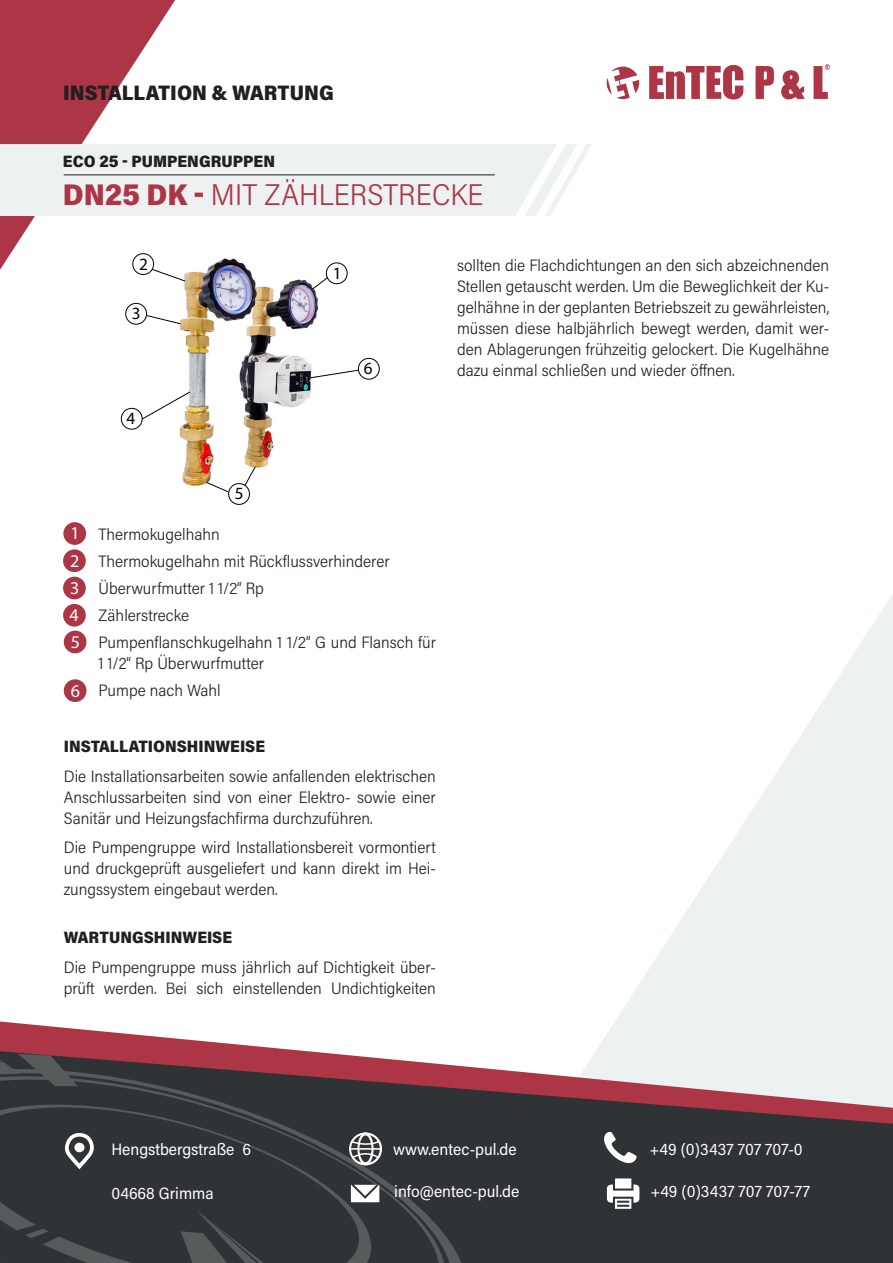
<style>
.page{position:relative;width:893px;height:1263px;background:#fff}
.page>*{position:absolute;margin:0;border:0;box-sizing:border-box;transform-origin:0 0}
.Zwischenübrschrift{font:300 30px "Acumin Pro Semi Cond";letter-spacing:.005em;color:#ac3646}
.Überschriften{font:900 21px "Acumin Pro Semi Cond";letter-spacing:.005em;color:#231f20}
.t1{font:18px "Myriad Pro";color:#fff}
.t2{font:17.25px "Myriad Pro";color:#000}
.Fließtext{font:300 16.5px/21px "Acumin Pro Semi Cond";color:#231f20;text-align:justify}
.Aufzählung{font:300 16.5px/21px "Acumin Pro Semi Cond";color:#231f20}
.t3{font:16.5px "Acumin Pro Semi Cond";color:#fff}
.Überschriften-2{font:900 16.5px "Acumin Pro Semi Cond";color:#231f20}
.Zwischenübrschrift-2{font:900 16.5px "Acumin Pro Semi Cond";color:#231f20}
.s1{font-weight:900}
</style>
<div class="page">
<img style="left:179px;top:258px;width:155px;height:247px">
<svg style="left:0;top:0;width:175px;height:270px;fill:#ac3646"></svg>
<svg style="left:616px;top:594px;width:277px;height:427px;fill:#edf1f1"></svg>
<svg style="left:0;top:1021px;width:893px;height:30px"></svg>
<svg style="left:0;top:1051px;width:893px;height:212px;fill:#2f3335"></svg>
<svg style="left:0;top:1054px;width:464px;height:209px;fill:#2f3335"></svg>
<svg style="left:351px;top:1185px;width:28px;height:17px"></svg>
<svg style="left:64px;top:1133px;width:30px;height:36px"></svg>
<svg style="left:349px;top:1132px;width:33px;height:33px"></svg>
<svg style="left:603px;top:1131px;width:34px;height:33px"></svg>
<svg style="left:607px;top:1178px;width:32px;height:31px"></svg>
<div style="left:63px;top:522px;width:23px;height:23px;background:#ac3646;border-radius:50%"></div>
<div style="left:63px;top:549px;width:23px;height:23px;background:#ac3646;border-radius:50%"></div>
<div style="left:63px;top:577px;width:23px;height:22px;background:#ac3646;border-radius:50%"></div>
<div style="left:63px;top:604px;width:23px;height:23px;background:#ac3646;border-radius:50%"></div>
<div style="left:64px;top:631px;width:22px;height:22px;background:#ac3646;border-radius:50%"></div>
<div style="left:132px;top:253px;width:22px;height:22px;border:1px solid #000;border-radius:50%"></div>
<div style="left:326px;top:262px;width:22px;height:22px;border:1px solid #000;border-radius:50%"></div>
<div style="left:358px;top:358px;width:22px;height:22px;border:1px solid #000;border-radius:50%"></div>
<div style="left:228px;top:483px;width:22px;height:22px;border:1px solid #000;border-radius:50%"></div>
<div style="left:125px;top:303px;width:22px;height:22px;border:1px solid #000;border-radius:50%"></div>
<div style="left:121px;top:408px;width:22px;height:21px;border:1px solid #000;border-radius:50%"></div>
<svg style="left:151px;top:268px;width:35px;height:14px"></svg>
<svg style="left:311px;top:276px;width:18px;height:14px"></svg>
<svg style="left:310px;top:369px;width:49px;height:10px"></svg>
<svg style="left:244px;top:466px;width:12px;height:20px"></svg>
<svg style="left:145px;top:314px;width:36px;height:11px"></svg>
<svg style="left:141px;top:391px;width:50px;height:29px"></svg>
<div style="left:64px;top:679px;width:22px;height:23px;background:#ac3646;border-radius:50%"></div>
<svg style="left:607px;top:64px;width:223px;height:36px"></svg>
<svg style="left:205px;top:481px;width:24px;height:12px"></svg>
<svg style="left:0;top:144px;width:592px;height:72px"></svg>
<p class="Überschriften" style="left:63px;top:78px;width:272px">INSTALLATION &amp; WARTUNG</p>
<p class="Zwischenübrschrift-2" style="left:63px;top:150px;width:214px">ECO 25 - PUMPENGRUPPEN</p>
<p class="Zwischenübrschrift" style="left:63px;top:173px;width:422px"><span class="s1">DN25 DK -</span> MIT ZÄHLERSTRECKE</p>
<p class="t2" style="left:139px;top:254px;width:10px">2</p>
<p class="t2" style="left:132px;top:303px;width:10px">3</p>
<p class="t2" style="left:127px;top:408px;width:10px">4</p>
<p class="t2" style="left:333px;top:263px;width:10px">1</p>
<p class="t2" style="left:364px;top:358px;width:10px">6</p>
<p class="Fließtext" style="left:457px;top:254px;width:374px">sollten die Flachdichtungen an den sich abzeichnenden Stellen getauscht werden. Um die Beweglichkeit der Ku&shy;gelhähne in der geplanten Betriebszeit zu gewährleisten, müssen diese halbjährlich bewegt werden, damit wer&shy;den Ablagerungen frühzeitig gelockert. Die Kugelhähne dazu einmal schließen und wieder öffnen.</p>
<p class="t1" style="left:70px;top:522px;width:11px">1</p>
<p class="t1" style="left:70px;top:549px;width:11px">2</p>
<p class="t1" style="left:70px;top:577px;width:11px">3</p>
<p class="t1" style="left:69px;top:604px;width:11px">4</p>
<p class="t1" style="left:71px;top:631px;width:11px">5</p>
<p class="t1" style="left:71px;top:679px;width:11px">6</p>
<p class="t2" style="left:235px;top:483px;width:10px">5</p>
<p class="Fließtext" style="left:98px;top:523px;width:123px">Thermokugelhahn</p>
<p class="Aufzählung" style="left:98px;top:550px;width:293px">Thermokugelhahn mit Rückflussverhinderer</p>
<p class="Aufzählung" style="left:98px;top:577px;width:167px">Überwurfmutter 1 1/2“ Rp</p>
<p class="Aufzählung" style="left:98px;top:604px;width:92px">Zählerstrecke</p>
<p class="Aufzählung" style="left:98px;top:631px;width:339px">Pumpenflanschkugelhahn 1 1/2“ G und Flansch für<br>1 1/2“ Rp Überwurfmutter</p>
<p class="Aufzählung" style="left:98px;top:679px;width:124px">Pumpe nach Wahl</p>
<p class="Überschriften-2" style="left:64px;top:735px;width:203px">INSTALLATIONSHINWEISE</p>
<p class="Fließtext" style="left:64px;top:765px;width:374px">Die Installationsarbeiten sowie anfallenden elektrischen Anschlussarbeiten sind von einer Elektro- sowie einer Sanitär und Heizungsfachfirma durchzuführen.</p>
<p class="Fließtext" style="left:64px;top:836px;width:374px">Die Pumpengruppe wird Installationsbereit vormontiert und druckgeprüft ausgeliefert und kann direkt im Hei&shy;zungssystem eingebaut werden.</p>
<p class="Überschriften-2" style="left:64px;top:926px;width:170px">WARTUNGSHINWEISE</p>
<p class="Fließtext" style="left:64px;top:956px;width:374px">Die Pumpengruppe muss jährlich auf Dichtigkeit über&shy;prüft werden. Bei sich einstellenden Undichtigkeiten</p>
<p class="t3" style="left:111px;top:1138px;width:141px">Hengstbergstraße 6</p>
<p class="t3" style="left:111px;top:1182px;width:104px">04668 Grimma</p>
<p class="t3" style="left:393px;top:1138px;width:125px">www.entec-pul.de</p>
<p class="t3" style="left:394px;top:1180px;width:127px">info@entec-pul.de</p>
<p class="t3" style="left:650px;top:1138px;width:154px">+49 (0)3437 707 707-0</p>
<p class="t3" style="left:651px;top:1180px;width:161px">+49 (0)3437 707 707-77</p>
</div>
